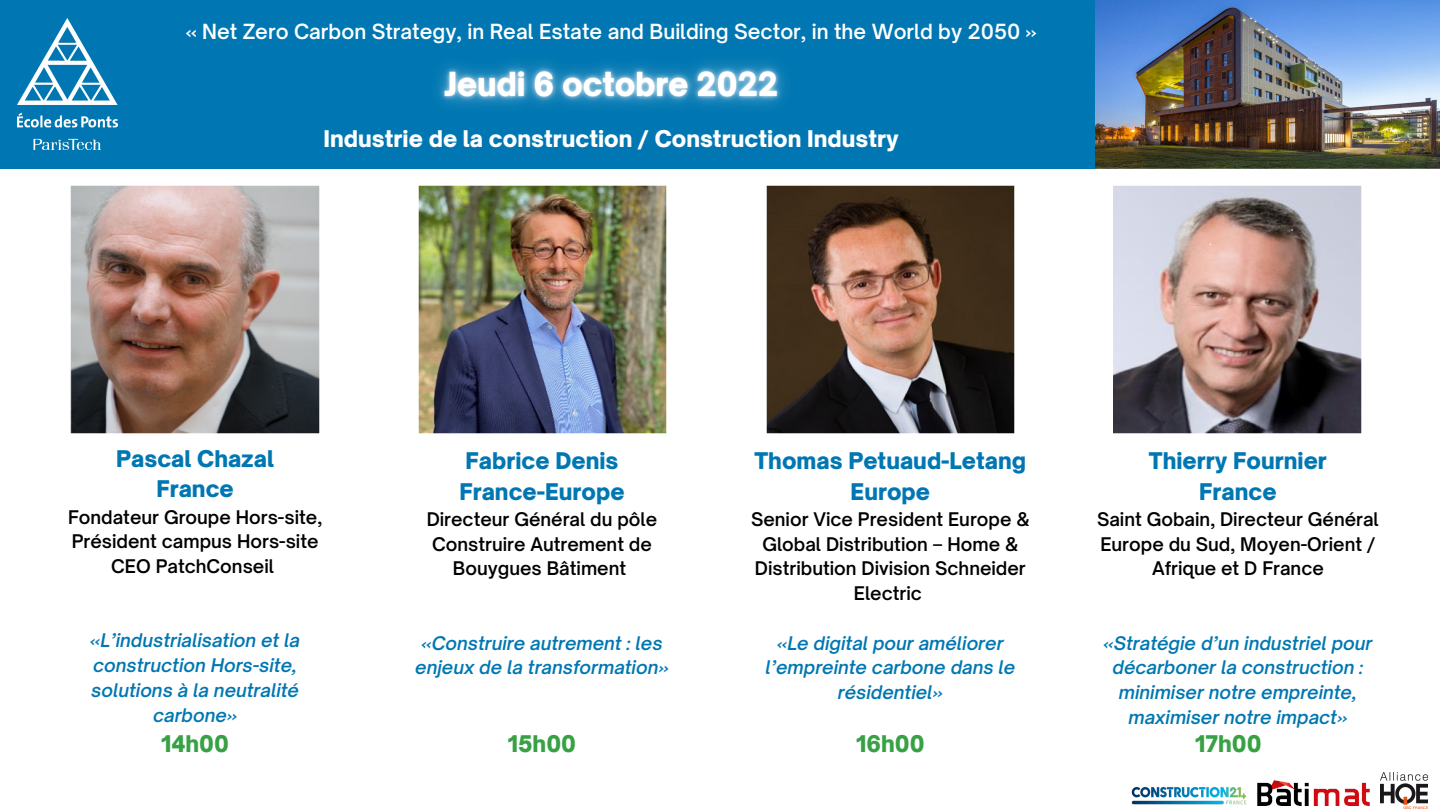
<style>
.page{position:relative;width:1440px;height:810px;background:#fff}
.page>*{position:absolute;margin:0;border:0;box-sizing:border-box;transform-origin:0 0}
.t1{font:900 22px/30.8px "Open Sauce One";color:#0077b2;text-align:center}
.t2{font:900 22px "Open Sauce One";color:#fff}
.t3{font:900 22px "Open Sauce One";color:#37a144}
.t4{font:600 20px "Open Sauce One";color:#fff}
.t5{font:italic 600 18px/24.8px "Open Sauce One";color:#0077b2;text-align:center}
.t6{font:600 18px/24.8px "Open Sauce One";color:#000;text-align:center}
</style>
<div class="page">
<div style="left:0;top:0;width:1440px;height:169px;background:#0077b2"></div>
<img style="left:1096px;top:0;width:344px;height:169px">
<img style="left:18px;top:19px;width:99px;height:130px">
<img style="left:71px;top:185px;width:248px;height:248px">
<img style="left:419px;top:185px;width:248px;height:248px">
<img style="left:766px;top:185px;width:248px;height:248px">
<img style="left:1114px;top:185px;width:248px;height:248px">
<img style="left:438px;top:63px;width:347px;height:43px">
<img style="left:1380px;top:773px;width:47px;height:36px">
<img style="left:1258px;top:781px;width:112px;height:25px">
<img style="left:1131px;top:786px;width:116px;height:19px">
<p class="t4" style="left:186px;top:19px;width:852px">« Net Zero Carbon Strategy, in Real Estate and Building Sector, in the World by 2050 »</p>
<p class="t2" style="left:324px;top:125px;width:577px">Industrie de la construction / Construction Industry</p>
<p class="t1" style="left:116px;top:443px;width:159px">Pascal Chazal<br>France</p>
<p class="t6" style="left:68px;top:504px;width:256px">Fondateur Groupe Hors-site,<br>Président campus Hors-site<br>CEO PatchConseil</p>
<p class="t5" style="left:90px;top:628px;width:211px">«L’industrialisation et la construction Hors-site, solutions à la neutralité carbone»</p>
<p class="t1" style="left:459px;top:445px;width:167px;text-align:left">Fabrice Denis<br>France-Europe</p>
<p class="t6" style="left:427px;top:507px;width:232px">Directeur Général du pôle<br>Construire Autrement de<br>Bouygues Bâtiment</p>
<p class="t5" style="left:415px;top:630px;width:255px">«Construire autrement : les enjeux de la transformation»</p>
<p class="t1" style="left:755px;top:445px;width:273px">Thomas Petuaud-Letang<br>Europe</p>
<p class="t6" style="left:751px;top:507px;width:280px">Senior Vice President Europe &amp;<br>Global Distribution – Home &amp;<br>Distribution Division Schneider<br>Electric</p>
<p class="t5" style="left:765px;top:630px;width:251px">«Le digital pour améliorer l’empreinte carbone dans le résidentiel»</p>
<p class="t1" style="left:1149px;top:445px;width:179px">Thierry Fournier<br>France</p>
<p class="t6" style="left:1097px;top:507px;width:283px">Saint Gobain, Directeur Général<br>Europe du Sud, Moyen-Orient /<br>Afrique et D France</p>
<p class="t5" style="left:1103px;top:630px;width:270px">«Stratégie d’un industriel pour décarboner la construction : minimiser notre empreinte, maximiser notre impact»</p>
<p class="t3" style="left:161px;top:730px;width:69px">14h00</p>
<p class="t3" style="left:508px;top:730px;width:70px">15h00</p>
<p class="t3" style="left:856px;top:730px;width:70px">16h00</p>
<p class="t3" style="left:1195px;top:730px;width:68px">17h00</p>
</div>
